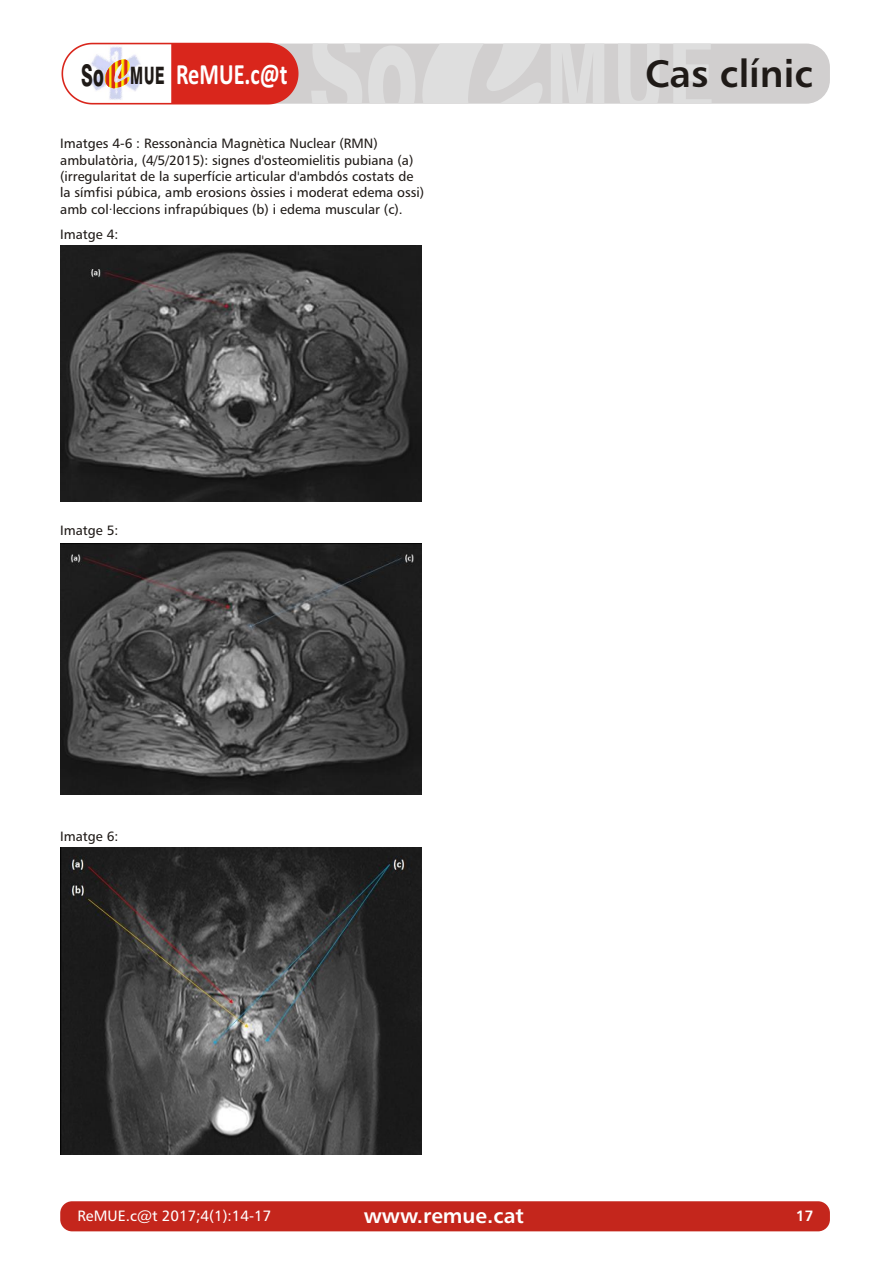
<style>
.page{position:relative;width:893px;height:1263px;background:#fff}
.page>*{position:absolute;margin:0;border:0;box-sizing:border-box;transform-origin:0 0}
.t1{font:38.25px "Humanist 777 BT Roman B,Bold";color:#1f1a17}
.t2{font:700 29.55px "Calibri";color:#fff;scale:.76 1}
.t3{font:21px "Humanist 777 BT Roman B,Bold";color:#fff}
.t4{font:15px "Humanist 777 BT Roman B";color:#fff}
.t5{font:15px "Humanist 777 BT Roman B,Bold";color:#fff}
.t6{font:13.5px/16.4px "Humanist 777 BT Roman B";color:#1f1a17}
.s1{font-family:"Swiss 721 BT";font-weight:800;font-size:29.85px;color:#1f1a17}
.s2{font-family:"Swiss 721 BT";font-weight:800;font-size:24px;color:#1f1a17}
</style>
<div class="page">
<img style="left:60px;top:245px;width:362px;height:256px">
<img style="left:60px;top:543px;width:362px;height:252px">
<img style="left:60px;top:848px;width:362px;height:307px">
<div style="left:60px;top:1201px;width:770px;height:30px;background:#c4261c;border-radius:12px"></div>
<svg style="left:62px;top:43px;width:768px;height:61px;background:#dbbcba"></svg>
<h2 class="t2" style="left:81px;top:62px;width:273px"><span class="s1">So</span> <span class="s2">MUE</span> ReMUE.c@t</h2>
<p class="t6" style="left:60px;top:137px;width:366px">Imatges 4-6 : Ressonància Magnètica Nuclear (RMN) ambulatòria, (4/5/2015): signes d'osteomielitis pubiana (a) (irregularitat de la superfície articular d'ambdós costats de la símfisi púbica, amb erosions òssies i moderat edema ossi) amb col·leccions infrapúbiques (b) i edema muscular (c).</p>
<p class="t6" style="left:60px;top:227px;width:60px">Imatge 4:</p>
<p class="t6" style="left:60px;top:523px;width:60px">Imatge 5:</p>
<p class="t6" style="left:60px;top:829px;width:60px">Imatge 6:</p>
<h1 class="t1" style="left:645px;top:58px;width:170px">Cas clínic</h1>
<h3 class="t3" style="left:364px;top:1207px;width:162px">www.remue.cat</h3>
<p class="t4" style="left:77px;top:1210px;width:195px">ReMUE.c@t 2017;4(1):14-17</p>
<p class="t5" style="left:796px;top:1210px;width:19px">17</p>
</div>
